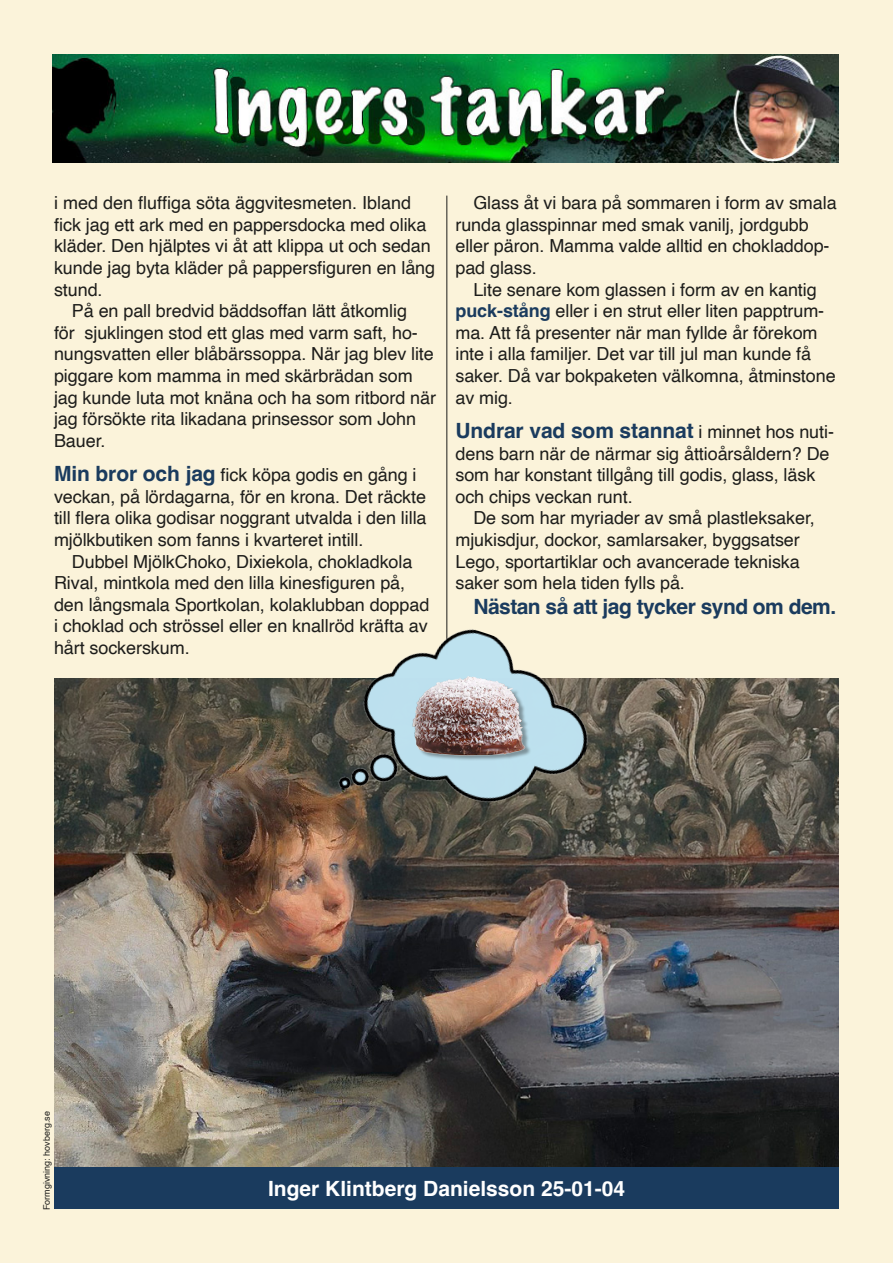
<style>
.page{position:relative;width:893px;height:1263px;background:#fbf3da}
.page>*{position:absolute;margin:0;border:0;box-sizing:border-box;transform-origin:0 0}
.t1{font:700 21px "Helvetica";letter-spacing:-.005em;color:#1a3b5e}
.t2{font:700 21px "Helvetica";color:#fff}
.t3{font:700 21px "Helvetica";letter-spacing:-.025em;color:#1a3b5e}
.t4{font:18px/21.6px "Helvetica";letter-spacing:-.005em;color:#1d1d1b}
.t5{font:9px "Helvetica";color:#1d1d1b}
.s1{font-weight:700;font-size:21px;color:#1a3b5e}
.s2{font-weight:700;color:#1a3b5e}
.s3{font-weight:400;font-size:18px;color:#1d1d1b}
</style>
<div class="page">
<img style="left:54px;top:679px;width:785px;height:488px">
<img style="left:53px;top:54px;width:786px;height:108px">
<hr style="left:447px;top:196px;width:1px;height:459px;background:#1d1d1b">
<div style="left:54px;top:1167px;width:785px;height:42px;background:#1a3b5e"></div>
<img style="left:335px;top:604px;width:276px;height:253px">
<div style="left:415px;top:678px;width:117px;height:83px;background:#1d1d1b;opacity:.4"></div>
<img style="left:411px;top:673px;width:116px;height:84px">
<p class="t4" style="left:54px;top:193px;width:359px">i med den fluffiga söta äggvitesmeten. Ibland</p>
<p class="t4" style="left:54px;top:214px;width:374px">fick jag ett ark med en pappersdocka med olika</p>
<p class="t4" style="left:54px;top:236px;width:378px">kläder. Den hjälptes vi åt att klippa ut och sedan</p>
<p class="t4" style="left:54px;top:257px;width:383px">kunde jag byta kläder på pappersfiguren en lång</p>
<p class="t4" style="left:54px;top:279px;width:50px">stund.</p>
<p class="t4" style="left:72px;top:301px;width:337px">På en pall bredvid bäddsoffan lätt åtkomlig</p>
<p class="t4" style="left:54px;top:322px;width:365px">för sjuklingen stod ett glas med varm saft, ho-</p>
<p class="t4" style="left:54px;top:344px;width:381px">nungsvatten eller blåbärssoppa. När jag blev lite</p>
<p class="t4" style="left:54px;top:365px;width:360px">piggare kom mamma in med skärbrädan som</p>
<p class="t4" style="left:54px;top:387px;width:384px">jag kunde luta mot knäna och ha som ritbord när</p>
<p class="t4" style="left:54px;top:409px;width:364px">jag försökte rita likadana prinsessor som John</p>
<p class="t4" style="left:54px;top:430px;width:53px">Bauer.</p>
<p class="t4" style="left:54px;top:464px;width:374px"><span class="s1">Min bror och jag</span> fick köpa godis en gång i veckan, på lördagarna, för en krona. Det räckte till flera olika godisar noggrant utvalda i den lilla mjölkbutiken som fanns i kvarteret intill.</p>
<p class="t4" style="left:54px;top:551px;width:377px;text-indent:18px">Dubbel MjölkChoko, Dixiekola, chokladkola Rival, mintkola med den lilla kinesfiguren på, den långsmala Sportkolan, kolaklubban doppad i choklad och strössel eller en knallröd kräfta av hårt sockerskum.</p>
<p class="t4" style="left:455px;top:193px;width:383px;text-indent:18px">Glass åt vi bara på sommaren i form av smala runda glasspinnar med smak vanilj, jordgubb eller päron. Mamma valde alltid en chokladdop&shy;pad glass.</p>
<p class="t4" style="left:455px;top:279px;width:382px;text-indent:18px">Lite senare kom glassen i form av en kantig <span class="s2">puck-stång</span> eller i en strut eller liten papptrum&shy;ma. Att få presenter när man fyllde år förekom inte i alla familjer. Det var till jul man kunde få saker. Då var bokpaketen välkomna, åtminstone av mig.</p>
<p class="t1" style="left:455px;top:418px;width:380px">Undrar vad som stannat <span class="s3">i minnet hos nuti-</span></p>
<p class="t4" style="left:455px;top:443px;width:376px">dens barn när de närmar sig åttioårsåldern? De som har konstant tillgång till godis, glass, läsk och chips veckan runt.</p>
<p class="t4" style="left:455px;top:508px;width:361px;text-indent:18px">De som har myriader av små plastleksaker, mjukisdjur, dockor, samlarsaker, byggsatser Lego, sportartiklar och avancerade tekniska saker som hela tiden fylls på.</p>
<p class="t3" style="left:473px;top:594px;width:364px">Nästan så att jag tycker synd om dem.</p>
<p class="t5" style="left:40px;top:1210px;width:101px;rotate:-90deg">Formgivning: hovberg.se</p>
<p class="t2" style="left:268px;top:1175px;width:359px">Inger Klintberg Danielsson 25-01-04</p>
</div>
